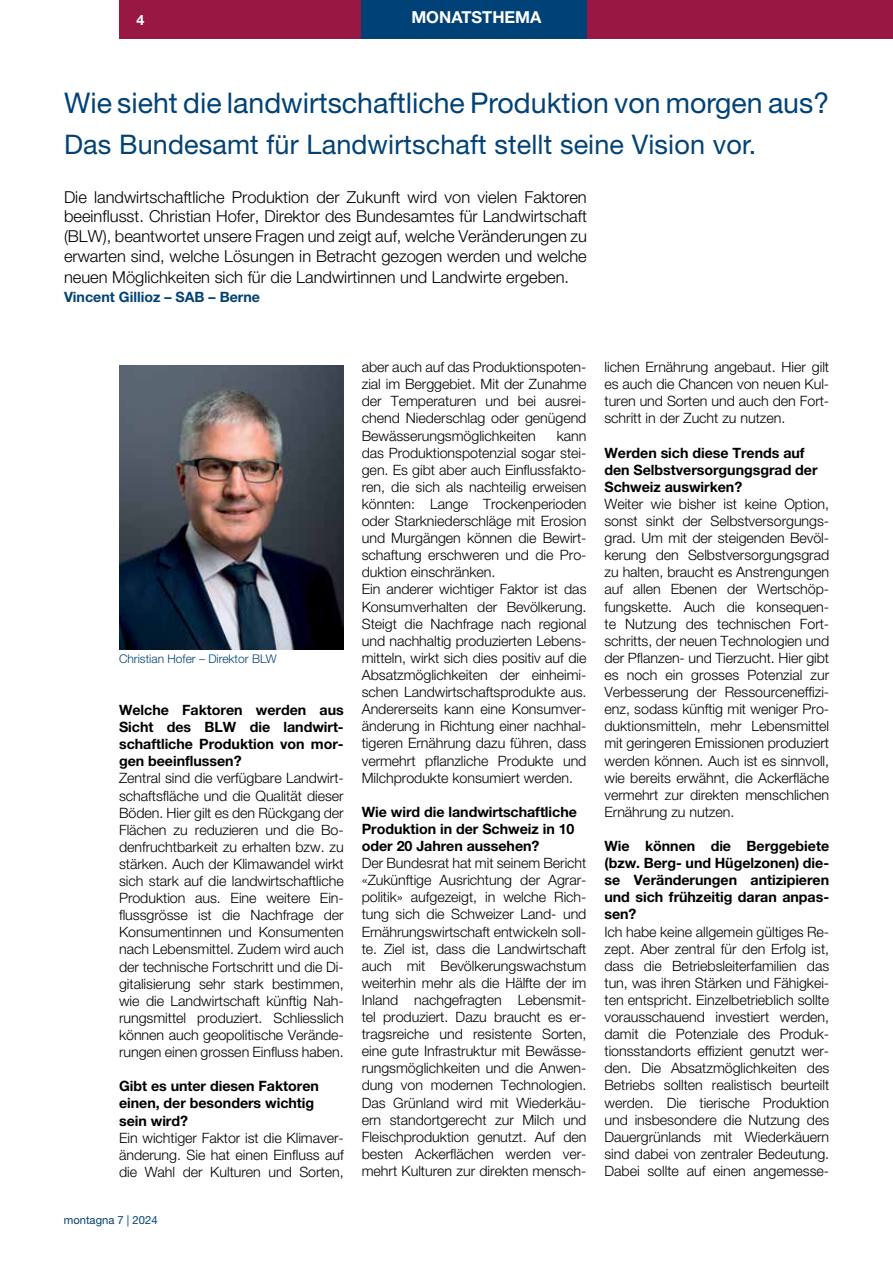
<style>
.page{position:relative;width:893px;height:1263px;background:#fff}
.page>*{position:absolute;margin:0;border:0;box-sizing:border-box;transform-origin:0 0}
.t1{font:28.5px "Helvetica Neue LT Std";color:#004277}
.t2{font:27px "Helvetica Neue LT Std";letter-spacing:.005em;color:#004277}
.t3{font:300 16.5px/20.1px "Helvetica Neue LT Pro";color:#000;text-align:justify}
.t4{font:700 16.5px "Helvetica Neue LT Pro";color:#fff}
.t5{font:300 14.25px/17.1px "Helvetica Neue LT Pro";letter-spacing:-.005em;color:#000;text-align:justify}
.t6{font:700 14.25px/17.1px "Helvetica Neue LT Pro";letter-spacing:-.005em;color:#000}
.t7{font:700 14.25px "Helvetica Neue LT Pro";color:#004277}
.t8{font:700 14.25px "Helvetica Neue LT Pro";color:#fff}
.t9{font:300 12px "Helvetica Neue LT Pro";color:#004277}
.t10{font:11.25px "Helvetica Neue LT Std";color:#004277}
</style>
<div class="page">
<div style="left:119px;top:0;width:774px;height:38px;background:#991843"></div>
<div style="left:362px;top:0;width:225px;height:38px;background:#004277"></div>
<img style="left:119px;top:366px;width:225px;height:283px">
<p class="t8" style="left:136px;top:11px;width:9px">4</p>
<p class="t4" style="left:411px;top:6px;width:132px">MONATSTHEMA</p>
<h1 class="t1" style="left:64px;top:86px;width:767px">Wie sieht die landwirtschaftliche Produktion von morgen aus?</h1>
<h2 class="t2" style="left:64px;top:128px;width:694px">Das Bundesamt für Landwirtschaft stellt seine Vision vor.</h2>
<p class="t3" style="left:64px;top:186px;width:524px">Die landwirtschaftliche Produktion der Zukunft wird von vielen Faktoren beeinflusst. Christian Hofer, Direktor des Bundesamtes für Landwirtschaft (BLW), beantwortet unsere Fragen und zeigt auf, welche Veränderungen zu erwarten sind, welche Lösungen in Betracht gezogen werden und welche neuen Möglichkeiten sich für die Landwirtinnen und Landwirte ergeben.</p>
<p class="t7" style="left:64px;top:288px;width:198px">Vincent Gillioz – SAB – Berne</p>
<p class="t9" style="left:119px;top:652px;width:159px">Christian Hofer – Direktor BLW</p>
<p class="t6" style="left:119px;top:701px;width:226px;text-align:justify">Welche Faktoren werden aus Sicht des BLW die landwirt&shy;schaftliche Produktion von mor&shy;gen beeinflussen?</p>
<p class="t5" style="left:119px;top:769px;width:226px">Zentral sind die verfügbare Landwirt&shy;schaftsfläche und die Qualität dieser Böden. Hier gilt es den Rückgang der Flächen zu reduzieren und die Bo&shy;denfruchtbarkeit zu erhalten bzw. zu stärken. Auch der Klimawandel wirkt sich stark auf die landwirtschaftliche Produktion aus. Eine weitere Ein&shy;flussgrösse ist die Nachfrage der Konsumentinnen und Konsumenten nach Lebensmittel. Zudem wird auch der technische Fortschritt und die Di&shy;gitalisierung sehr stark bestimmen, wie die Landwirtschaft künftig Nah&shy;rungsmittel produziert. Schliesslich können auch geopolitische Verände&shy;rungen einen grossen Einfluss haben.</p>
<p class="t6" style="left:119px;top:1077px;width:201px">Gibt es unter diesen Faktoren einen, der besonders wichtig sein wird?</p>
<p class="t5" style="left:119px;top:1129px;width:226px">Ein wichtiger Faktor ist die Klimaver&shy;änderung. Sie hat einen Einfluss auf die Wahl der Kulturen und Sorten,</p>
<p class="t10" style="left:64px;top:1214px;width:95px">montagna 7 | 2024</p>
<p class="t5" style="left:362px;top:358px;width:226px">aber auch auf das Produktionspoten&shy;zial im Berggebiet. Mit der Zunahme der Temperaturen und bei ausrei&shy;chend Niederschlag oder genügend Bewässerungsmöglichkeiten</p>
<p class="t5" style="left:362px;top:427px;width:226px;text-align:left;text-indent:195px">kann das Produktionspotenzial sogar stei&shy;gen. Es gibt aber auch Einflussfakto&shy;ren, die sich als nachteilig erweisen könnten: Lange Trockenperioden oder Starkniederschläge mit Erosion und Murgängen können die Bewirt&shy;schaftung erschweren und die Pro&shy;duktion einschränken.<br>Ein anderer wichtiger Faktor ist das Konsumverhalten der Bevölkerung.<br>Steigt die Nachfrage nach regional und nachhaltig produzierten Lebens&shy;mitteln, wirkt sich dies positiv auf die Absatzmöglichkeiten der einheimi&shy;schen Landwirtschaftsprodukte aus.<br>Andererseits kann eine Konsumver&shy;änderung in Richtung einer nachhal&shy;tigeren Ernährung dazu führen, dass vermehrt pflanzliche Produkte und Milchprodukte konsumiert werden.</p>
<p class="t6" style="left:362px;top:803px;width:217px">Wie wird die landwirtschaftliche<br>Produktion in der Schweiz in 10 oder 20 Jahren aussehen?</p>
<p class="t5" style="left:362px;top:854px;width:226px">Der Bundesrat hat mit seinem Bericht «Zukünftige Ausrichtung der Agrar&shy;politik» aufgezeigt, in welche Rich&shy;tung sich die Schweizer Land- und Ernährungswirtschaft entwickeln soll&shy;te. Ziel ist, dass die Landwirtschaft auch mit Bevölkerungswachstum weiterhin mehr als die Hälfte der im Inland nachgefragten Lebensmit&shy;tel produziert. Dazu braucht es er&shy;tragsreiche und resistente Sorten, eine gute Infrastruktur mit Bewässe&shy;rungsmöglichkeiten und die Anwen&shy;dung von modernen Technologien.<br>Das Grünland wird mit Wiederkäu&shy;ern standortgerecht zur Milch und Fleischproduktion genutzt. Auf den besten Ackerflächen werden ver&shy;mehrt Kulturen zur direkten mensch-</p>
<p class="t5" style="left:604px;top:358px;width:226px">lichen Ernährung angebaut. Hier gilt es auch die Chancen von neuen Kul&shy;turen und Sorten und auch den Fort&shy;schritt in der Zucht zu nutzen.</p>
<p class="t6" style="left:604px;top:444px;width:215px">Werden sich diese Trends auf den Selbstversorgungsgrad der<br>Schweiz auswirken?</p>
<p class="t5" style="left:604px;top:495px;width:226px">Weiter wie bisher ist keine Option, sonst sinkt der Selbstversorgungs&shy;grad. Um mit der steigenden Bevöl&shy;kerung den Selbstversorgungsgrad zu halten, braucht es Anstrengungen auf allen Ebenen der Wertschöp&shy;fungskette. Auch die konsequen&shy;te Nutzung des technischen Fort&shy;schritts, der neuen Technologien und der Pflanzen- und Tierzucht. Hier gibt es noch ein grosses Potenzial zur Verbesserung der Ressourceneffizi&shy;enz, sodass künftig mit weniger Pro&shy;duktionsmitteln, mehr Lebensmittel mit geringeren Emissionen produziert werden können. Auch ist es sinnvoll, wie bereits erwähnt, die Ackerfläche vermehrt zur direkten menschlichen Ernährung zu nutzen.</p>
<p class="t6" style="left:604px;top:837px;width:226px;text-align:justify">Wie können die Berggebiete (bzw. Berg- und Hügelzonen) die&shy;se Veränderungen antizipieren und sich frühzeitig daran anpas&shy;sen?</p>
<p class="t5" style="left:604px;top:923px;width:226px">Ich habe keine allgemein gültiges Re&shy;zept. Aber zentral für den Erfolg ist, dass die Betriebsleiterfamilien das tun, was ihren Stärken und Fähigkei&shy;ten entspricht. Einzelbetrieblich sollte vorausschauend investiert werden, damit die Potenziale des Produk&shy;tionsstandorts effizient genutzt wer&shy;den. Die Absatzmöglichkeiten des Betriebs sollten realistisch beurteilt werden. Die tierische Produktion und insbesondere die Nutzung des Dauergrünlands mit Wiederkäuern sind dabei von zentraler Bedeutung.<br>Dabei sollte auf einen angemesse-</p>
</div>
